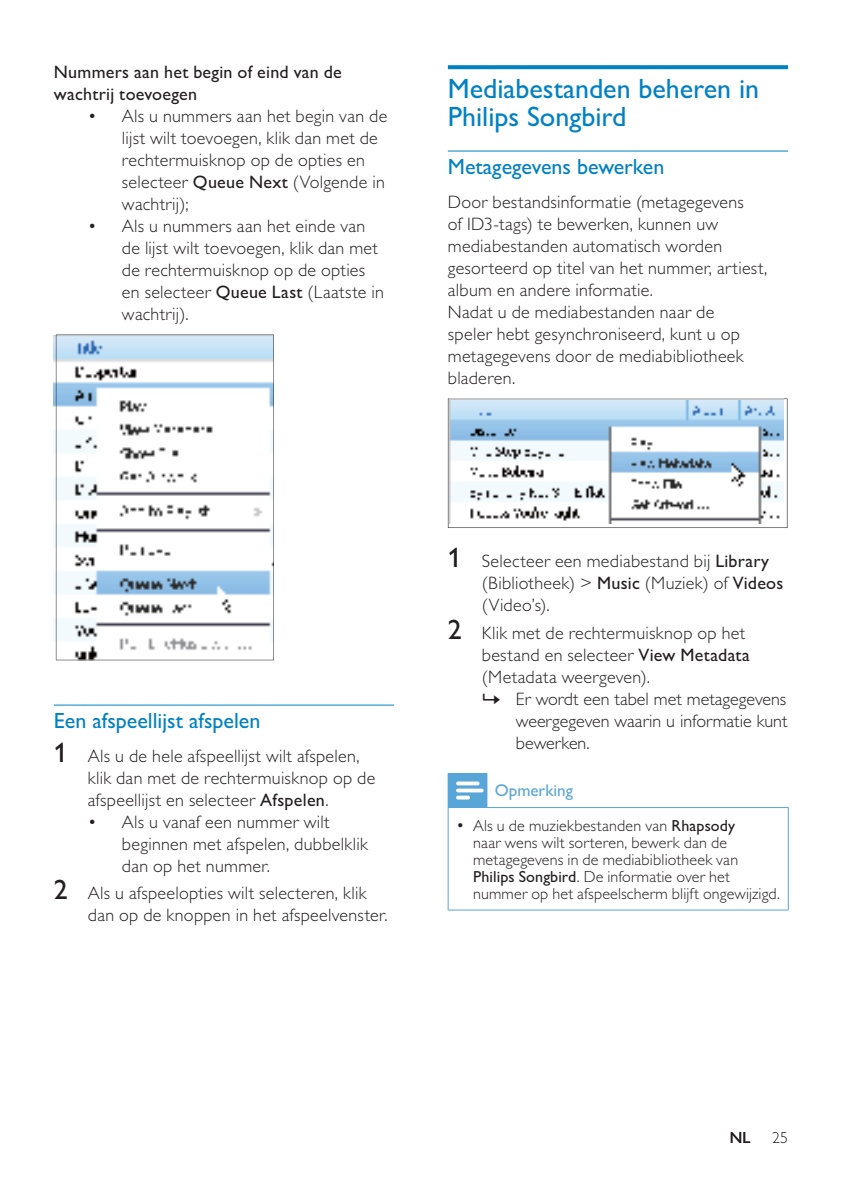
<style>
.page{position:relative;width:842px;height:1190px;background:#fff}
.page>*{position:absolute;margin:0;border:0;box-sizing:border-box;transform-origin:0 0}
.t1{font:28px/28px "Gill Sans Alt One WGL";color:#0081c4}
.t2{font:22px "Gill Sans Alt One WGL";color:#0081c4}
.t3{font:18px/22px "Gill Sans Alt One WGL Light";letter-spacing:.015em;color:#231f20}
.t4{font:18px/22px "Gill Sans Alt One WGL";letter-spacing:.015em;color:#231f20}
.t5{font:17px "Gill Sans Alt One WGL";color:#58a5d7}
.t6{font:16px/17px "Gill Sans Alt One WGL Light";letter-spacing:.01em;color:#231f20}
.t7{font:16px "Gill Sans Alt One WGL";color:#231f20}
.s1{font-family:"Gill Sans Alt One WGL"}
.s2{font-family:"Gill Sans Alt One WGL";font-size:28px}
.s3{font-size:17px}
</style>
<div class="page">
<svg style="left:448px;top:65px;width:340px;height:4px"></svg>
<hr style="left:448px;top:151px;width:340px;height:1px;background:#0081c4">
<svg style="left:448px;top:398px;width:339px;height:130px"></svg>
<img style="left:450px;top:399px;width:334px;height:124px">
<div style="left:448px;top:774px;width:39px;height:34px;background:#58a5d7"></div>
<hr style="left:448px;top:773px;width:39px;height:1px;background:#58a5d7">
<hr style="left:487px;top:774px;width:1px;height:33px;background:#58a5d7">
<hr style="left:487px;top:807px;width:302px;height:1px;background:#58a5d7">
<hr style="left:448px;top:808px;width:1px;height:102px;background:#58a5d7">
<hr style="left:788px;top:808px;width:1px;height:102px;background:#58a5d7">
<hr style="left:448px;top:910px;width:341px;height:1px;background:#58a5d7">
<svg style="left:456px;top:782px;width:28px;height:18px"></svg>
<hr style="left:54px;top:705px;width:340px;height:1px;background:#0081c4">
<svg style="left:56px;top:335px;width:218px;height:325px"></svg>
<p class="t4" style="left:54px;top:62px;width:290px">Nummers aan het begin of eind van de wachtrij toevoegen</p>
<p class="t3" style="left:122px;top:106px;width:267px;text-indent:-34px">• Als u nummers aan het begin van de lijst wilt toevoegen, klik dan met de rechtermuisknop op de opties en selecteer <span class="s1">Queue Next</span> (Volgende in wachtrij);</p>
<p class="t3" style="left:122px;top:216px;width:264px;text-indent:-34px">• Als u nummers aan het einde van de lijst wilt toevoegen, klik dan met de rechtermuisknop op de opties en selecteer <span class="s1">Queue Last</span> (Laatste in wachtrij).</p>
<h1 class="t1" style="left:448px;top:76px;width:313px">Mediabestanden beheren in<br>Philips Songbird</h1>
<p class="t2" style="left:448px;top:158px;width:218px">Metagegevens bewerken</p>
<p class="t3" style="left:448px;top:192px;width:321px">Door bestandsinformatie (metagegevens<br>of ID3-tags) te bewerken, kunnen uw mediabestanden automatisch worden gesorteerd op titel van het nummer, artiest, album en andere informatie.<br>Nadat u de mediabestanden naar de<br>speler hebt gesynchroniseerd, kunt u op metagegevens door de mediabibliotheek bladeren.</p>
<p class="t2" style="left:54px;top:712px;width:208px">Een afspeellijst afspelen</p>
<p class="t3" style="left:88px;top:746px;width:289px;text-indent:-34px"><span class="s2">1</span> Als u de hele afspeellijst wilt afspelen, klik dan met de rechtermuisknop op de afspeellijst en selecteer <span class="s1">Afspelen</span>.</p>
<p class="t3" style="left:122px;top:812px;width:247px;text-indent:-34px">• Als u vanaf een nummer wilt beginnen met afspelen, dubbelklik dan op het nummer.</p>
<p class="t3" style="left:88px;top:884px;width:301px;text-indent:-34px"><span class="s2">2</span> Als u afspeelopties wilt selecteren, klik dan op de knoppen in het afspeelvenster.</p>
<p class="t3" style="left:482px;top:551px;width:303px;text-indent:-34px"><span class="s2">1</span> Selecteer een mediabestand bij <span class="s1">Library </span>(Bibliotheek) &gt; <span class="s1">Music</span> (Muziek) of <span class="s1">Videos </span>(Video’s).</p>
<p class="t3" style="left:482px;top:623px;width:269px;text-indent:-34px"><span class="s2">2</span> Klik met de rechtermuisknop op het bestand en selecteer <span class="s1">View Metadata </span>(Metadata weergeven).</p>
<p class="t3" style="left:516px;top:689px;width:273px;text-align:justify">Er wordt een tabel met metagegevens weergegeven waarin u informatie kunt bewerken.</p>
<p class="t5" style="left:495px;top:784px;width:80px">Opmerking</p>
<p class="t6" style="left:473px;top:818px;width:308px;text-indent:-17px"><span class="s3">•</span> Als u de muziekbestanden van <span class="s1">Rhapsody<br></span>naar wens wilt sorteren, bewerk dan de metagegevens in de mediabibliotheek van <span class="s1">Philips Songbird</span>. De informatie over het nummer op het afspeelscherm blijft ongewijzigd.</p>
<p class="t7" style="left:730px;top:1131px;width:22px">NL</p>
<p class="t6" style="left:772px;top:1131px;width:17px">25</p>
</div>
